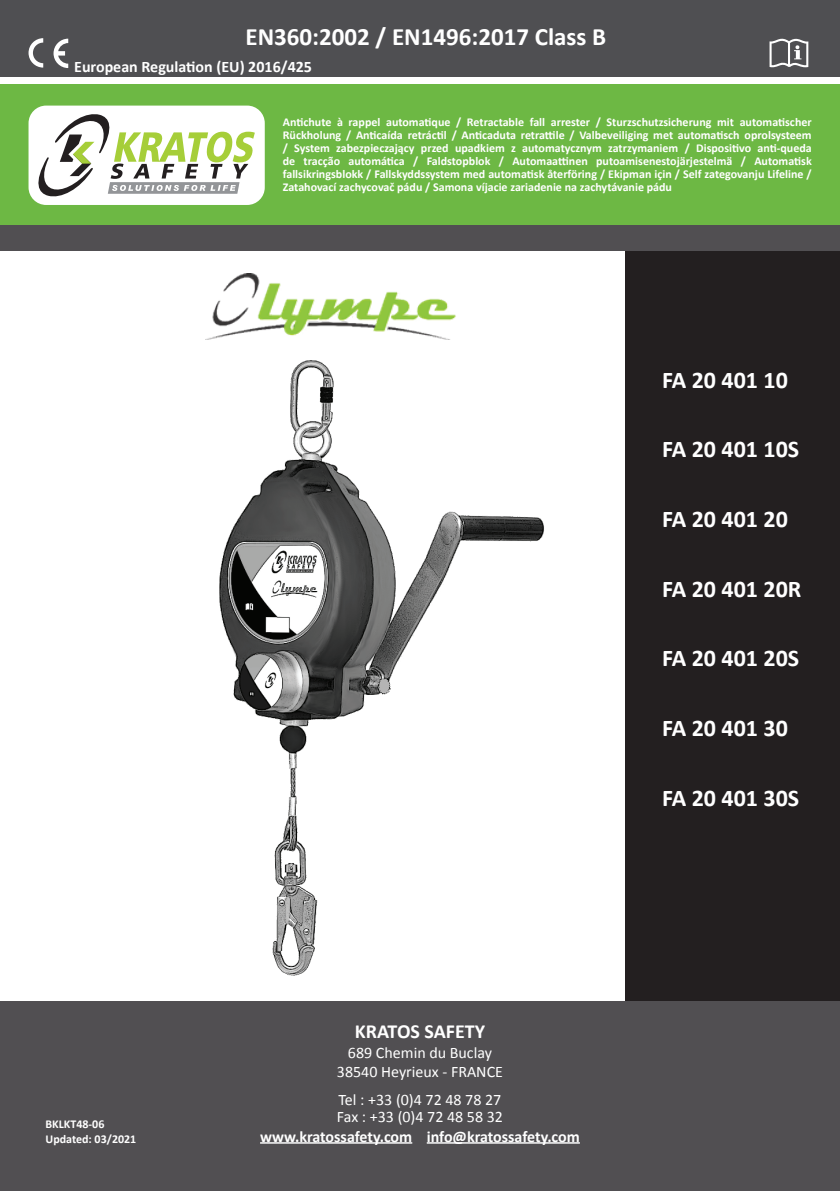
<style>
.page{position:relative;width:840px;height:1191px;background:#fff}
.page>*{position:absolute;margin:0;border:0;box-sizing:border-box;transform-origin:0 0}
.t1{font:700 25px "Calibri";color:#fff}
.t2{font:700 24px "Calibri";color:#fff}
.t3{font:700 20px "Calibri";color:#fff}
.t4{font:16px/19.4px "Calibri";color:#fff;text-align:center}
.t5{font:700 16px "Calibri";color:#fff}
.t6{font:700 12px/13px "Calibri";color:#fff;text-align:justify}
</style>
<div class="page">
<div style="left:625px;top:251px;width:214px;height:751px;background:#231f20"></div>
<div style="left:0;top:1001px;width:839px;height:190px;background:#514f52"></div>
<div style="left:0;top:0;width:839px;height:77px;background:#4f4f52"></div>
<div style="left:0;top:85px;width:839px;height:140px;background:#6db844"></div>
<div style="left:0;top:225px;width:839px;height:25px;background:#514f52"></div>
<svg style="left:769px;top:38px;width:38px;height:30px"></svg>
<svg style="left:29px;top:38px;width:39px;height:30px"></svg>
<div style="left:29px;top:106px;width:235px;height:99px;background:#fff;border-radius:18px"></div>
<hr style="left:260px;top:1142px;width:152px;height:1px;background:#fff">
<hr style="left:426px;top:1142px;width:153px;height:1px;background:#fff">
<svg style="left:33px;top:107px;width:222px;height:96px"></svg>
<img style="left:205px;top:273px;width:251px;height:67px">
<img style="left:219px;top:360px;width:325px;height:616px">
<h1 class="t1" style="left:245px;top:22px;width:362px">EN360:2002 / EN1496:2017 Class B</h1>
<h3 class="t5" style="left:74px;top:57px;width:239px">European Regulation (EU) 2016/425</h3>
<p class="t6" style="left:282px;top:115px;width:530px">Antichute à rappel automatique / Retractable fall arrester / Sturzschutzsicherung mit automatischer Rückholung / Anticaída retráctil / Anticaduta retrattile / Valbeveiliging met automatisch oprolsysteem / System zabezpieczający przed upadkiem z automatycznym zatrzymaniem / Dispositivo anti-queda de tracção automática / Faldstopblok / Automaattinen putoamisenestojärjestelmä / Automatisk fallsikringsblokk / Fallskyddssystem med automatisk återföring / Ekipman için / Self zategovanju Lifeline / Zatahovací zachycovač pádu / Samona víjacie zariadenie na zachytávanie pádu</p>
<h2 class="t2" style="left:661px;top:365px;width:127px">FA 20 401 10</h2>
<h2 class="t2" style="left:661px;top:434px;width:138px">FA 20 401 10S</h2>
<h2 class="t2" style="left:661px;top:504px;width:127px">FA 20 401 20</h2>
<h2 class="t2" style="left:661px;top:574px;width:141px">FA 20 401 20R</h2>
<h2 class="t2" style="left:661px;top:643px;width:138px">FA 20 401 20S</h2>
<h2 class="t2" style="left:661px;top:713px;width:127px">FA 20 401 30</h2>
<p class="t6" style="left:46px;top:1116px;width:92px;line-height:14.4px">BKLKT48-06<br>Updated: 03/2021</p>
<h2 class="t2" style="left:661px;top:783px;width:138px">FA 20 401 30S</h2>
<h3 class="t3" style="left:354px;top:1019px;width:132px">KRATOS SAFETY</h3>
<h3 class="t4" style="left:337px;top:1042px;width:167px">689 Chemin du Buclay<br>38540 Heyrieux - FRANCE</h3>
<h3 class="t4" style="left:337px;top:1090px;width:167px;line-height:17.4px;text-align:left">Tel : +33 (0)4 72 48 78 27<br>Fax : +33 (0)4 72 48 58 32</h3>
<h3 class="t5" style="left:260px;top:1126px;width:321px">www.kratossafety.com info@kratossafety.com</h3>
</div>
